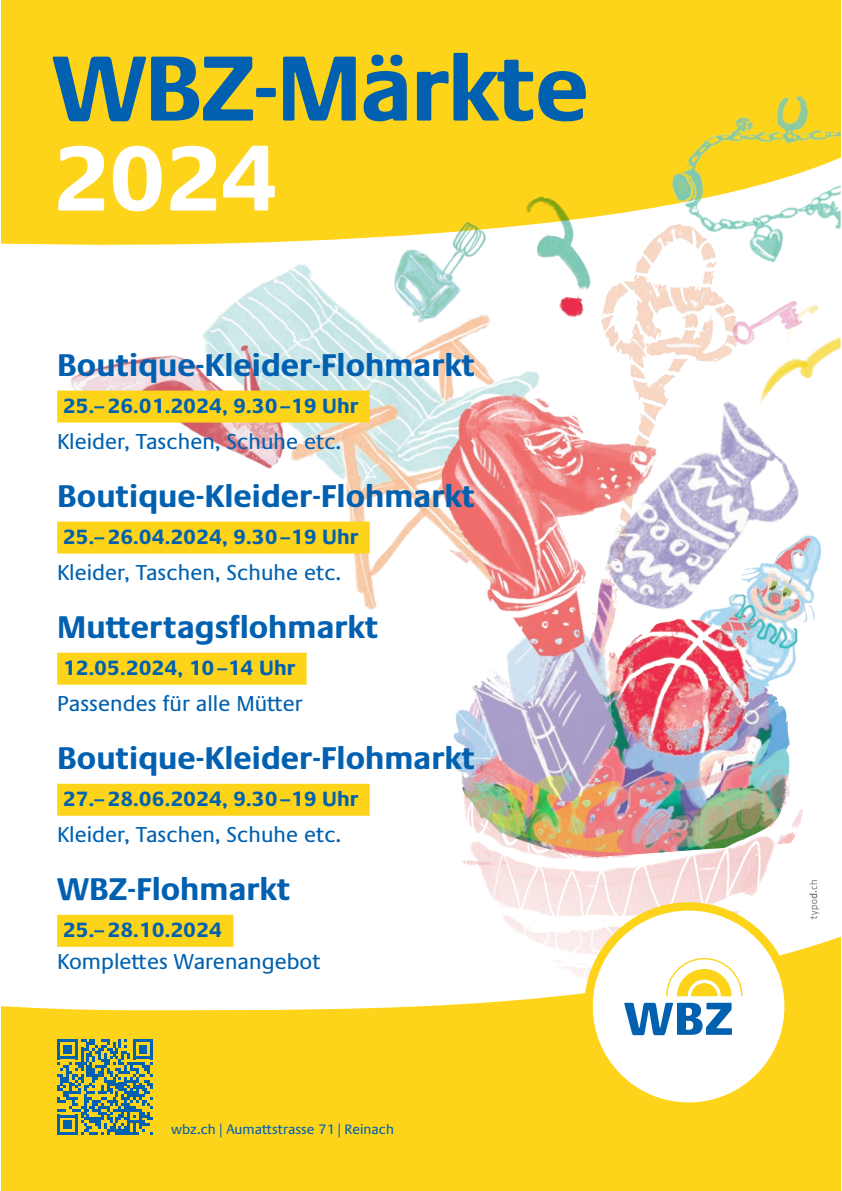
<style>
.page{position:relative;width:842px;height:1191px;background:#fff}
.page>*{position:absolute;margin:0;border:0;box-sizing:border-box;transform-origin:0 0}
.t1{font:700 94px "Praxis LT Pro";letter-spacing:-.02em;color:#0161b0}
.t2{font:700 94px "Praxis LT Pro";color:#fff}
.t3{font:700 32px "Praxis LT Pro";color:#0161b0}
.t4{font:22px "Praxis LT Pro";color:#0161b0}
.t5{font:700 21px "Praxis LT Pro";color:#0161b0}
.t6{font:14px "Praxis LT Pro";color:#0161b0}
</style>
<div class="page">
<svg style="left:1px;top:931px;width:839px;height:260px;fill:#fed41a"></svg>
<div style="left:1px;top:0;width:839px;height:245px;background:#fed41a"></div>
<img style="left:834px;top:337px;width:6px;height:15px">
<img style="left:676px;top:661px;width:120px;height:70px">
<img style="left:649px;top:318px;width:59px;height:6px">
<img style="left:460px;top:764px;width:353px;height:240px">
<img style="left:637px;top:701px;width:39px;height:65px">
<img style="left:146px;top:170px;width:503px;height:440px">
<img style="left:708px;top:318px;width:126px;height:37px">
<img style="left:522px;top:196px;width:76px;height:122px">
<img style="left:390px;top:325px;width:332px;height:376px">
<img style="left:523px;top:324px;width:307px;height:337px">
<img style="left:381px;top:206px;width:109px;height:124px">
<img style="left:58px;top:282px;width:255px;height:239px">
<img style="left:635px;top:52px;width:205px;height:266px">
<img style="left:386px;top:535px;width:246px;height:321px">
<svg style="left:809px;top:880px;width:10px;height:39px"></svg>
<div style="left:57px;top:390px;width:313px;height:32px;background:#fed41a"></div>
<div style="left:57px;top:521px;width:313px;height:32px;background:#fed41a"></div>
<div style="left:57px;top:652px;width:250px;height:32px;background:#fed41a"></div>
<div style="left:57px;top:783px;width:313px;height:32px;background:#fed41a"></div>
<div style="left:57px;top:914px;width:176px;height:32px;background:#fed41a"></div>
<svg style="left:57px;top:1039px;width:96px;height:95px;background:#779669"></svg>
<svg style="left:584px;top:902px;width:209px;height:209px"></svg>
<svg style="left:666px;top:958px;width:76px;height:38px"></svg>
<svg style="left:624px;top:1002px;width:108px;height:33px"></svg>
<h1 class="t1" style="left:52px;top:33px;width:538px">WBZ-Märkte</h1>
<h1 class="t2" style="left:52px;top:122px;width:227px">2024</h1>
<h2 class="t3" style="left:57px;top:346px;width:420px">Boutique-Kleider-Flohmarkt</h2>
<p class="t5" style="left:63px;top:393px;width:297px">25.–26.01.2024, 9.30–19 Uhr</p>
<p class="t4" style="left:57px;top:429px;width:286px">Kleider, Taschen, Schuhe etc.</p>
<h2 class="t3" style="left:57px;top:477px;width:420px">Boutique-Kleider-Flohmarkt</h2>
<p class="t5" style="left:63px;top:524px;width:297px">25.–26.04.2024, 9.30–19 Uhr</p>
<p class="t4" style="left:57px;top:560px;width:286px">Kleider, Taschen, Schuhe etc.</p>
<h2 class="t3" style="left:57px;top:608px;width:323px">Muttertagsflohmarkt</h2>
<p class="t5" style="left:63px;top:655px;width:234px">12.05.2024, 10–14 Uhr</p>
<p class="t4" style="left:57px;top:691px;width:247px">Passendes für alle Mütter</p>
<h2 class="t3" style="left:57px;top:739px;width:420px">Boutique-Kleider-Flohmarkt</h2>
<p class="t5" style="left:63px;top:786px;width:297px">27.–28.06.2024, 9.30–19 Uhr</p>
<p class="t4" style="left:57px;top:822px;width:286px">Kleider, Taschen, Schuhe etc.</p>
<h2 class="t3" style="left:57px;top:870px;width:235px">WBZ-Flohmarkt</h2>
<p class="t5" style="left:63px;top:917px;width:161px">25.–28.10.2024</p>
<p class="t4" style="left:57px;top:949px;width:265px">Komplettes Warenangebot</p>
<p class="t6" style="left:171px;top:1121px;width:224px">wbz.ch|Aumattstrasse 71|Reinach</p>
</div>
